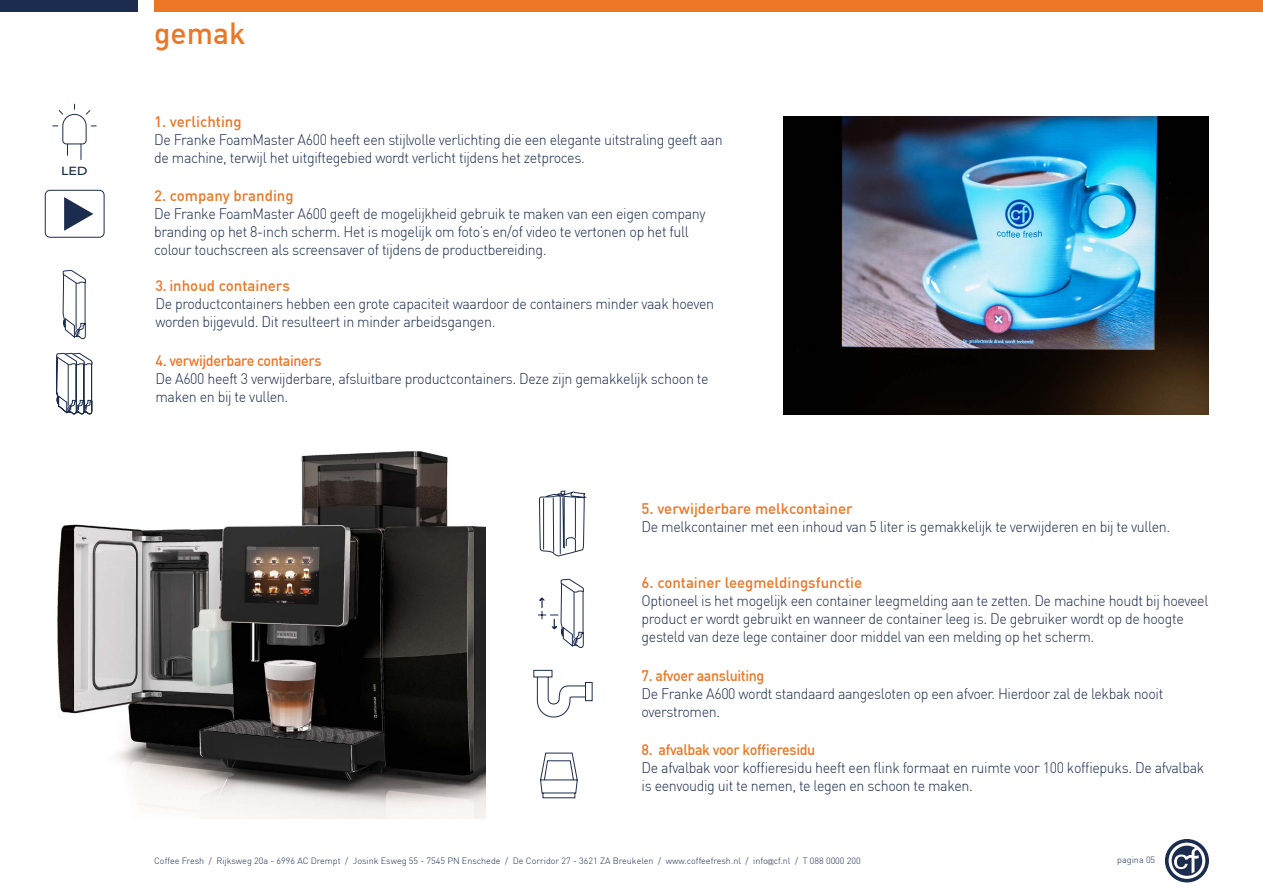
<style>
.page{position:relative;width:1263px;height:893px;background:#fff}
.page>*{position:absolute;margin:0;border:0;box-sizing:border-box;transform-origin:0 0}
.t1{font:500 30px "DIN Pro";color:#ec7624}
.t2{font:300 15px/18px "DIN Pro";letter-spacing:-.025em;color:#1b2c4e;scale:.95 1}
.t3{font:500 15px "DIN Pro";color:#ec7624}
.t4{font:500 15px "DIN Pro";letter-spacing:-.025em;color:#ec7624;scale:.95 1}
.t5{font:500 15px "DIN Pro";color:#ec7624;scale:.95 1}
.t6{font:500 11.7px "Avenir";color:#1b2c4e;scale:1.2 1}
.t7{font:300 9px "DIN Pro";color:#1b2c4e}
.s1{font-family:"Gill Sans";font-size:7.5px}
</style>
<div class="page">
<div style="left:154px;top:0;width:1109px;height:11px;background:#ec7624"></div>
<div style="left:0;top:0;width:138px;height:11px;background:#1b2c4e"></div>
<svg style="left:1165px;top:839px;width:44px;height:43px"></svg>
<img style="left:57px;top:451px;width:429px;height:367px">
<img style="left:783px;top:117px;width:426px;height:297px">
<svg style="left:52px;top:103px;width:45px;height:57px"></svg>
<svg style="left:540px;top:752px;width:38px;height:46px"></svg>
<svg style="left:56px;top:270px;width:37px;height:239px"></svg>
<svg style="left:533px;top:579px;width:60px;height:139px"></svg>
<svg style="left:538px;top:490px;width:48px;height:66px"></svg>
<svg style="left:64px;top:197px;width:29px;height:34px"></svg>
<div style="left:45px;top:190px;width:59px;height:48px;border:1px solid #1b2c4e;border-radius:5px"></div>
<p class="t6" style="left:61px;top:161px;width:24px">LED</p>
<h1 class="t1" style="left:154px;top:14px;width:93px">gemak</h1>
<p class="t3" style="left:154px;top:112px;width:89px">1. verlichting</p>
<p class="t2" style="left:154px;top:131px;width:600px">De Franke FoamMaster A600 heeft een stijlvolle verlichting die een elegante uitstraling geeft aan de machine, terwijl het uitgiftegebied wordt verlicht tijdens het zetproces.</p>
<p class="t3" style="left:154px;top:186px;width:141px">2. company branding</p>
<p class="t2" style="left:154px;top:205px;width:582px">De Franke FoamMaster A600 geeft de mogelijkheid gebruik te maken van een eigen company branding op het 8-inch scherm. Het is mogelijk om foto’s en/of video te vertonen op het full colour touchscreen als screensaver of tijdens de productbereiding.</p>
<p class="t5" style="left:155px;top:276px;width:143px">3. inhoud containers</p>
<p class="t2" style="left:155px;top:294px;width:590px">De productcontainers hebben een grote capaciteit waardoor de containers minder vaak hoeven worden bijgevuld. Dit resulteert in minder arbeidsgangen.</p>
<p class="t4" style="left:155px;top:351px;width:176px">4. verwijderbare containers</p>
<p class="t2" style="left:155px;top:369px;width:584px">De A600 heeft 3 verwijderbare, afsluitbare productcontainers. Deze zijn gemakkelijk schoon te maken en bij te vullen.</p>
<p class="t3" style="left:641px;top:499px;width:213px">5. verwijderbare melkcontainer</p>
<p class="t2" style="left:641px;top:517px;width:558px">De melkcontainer met een inhoud van 5 liter is gemakkelijk te verwijderen en bij te vullen.</p>
<p class="t3" style="left:641px;top:573px;width:222px">6. container leegmeldingsfunctie</p>
<p class="t2" style="left:641px;top:592px;width:598px">Optioneel is het mogelijk een container leegmelding aan te zetten. De machine houdt bij hoeveel product er wordt gebruikt en wanneer de container leeg is. De gebruiker wordt op de hoogte gesteld van deze lege container door middel van een melding op het scherm.</p>
<p class="t4" style="left:641px;top:666px;width:131px">7. afvoer aansluiting</p>
<p class="t2" style="left:641px;top:685px;width:551px">De Franke A600 wordt standaard aangesloten op een afvoer. Hierdoor zal de lekbak nooit overstromen.</p>
<p class="t4" style="left:641px;top:740px;width:184px">8. afvalbak voor koffieresidu</p>
<p class="t2" style="left:641px;top:759px;width:594px">De afvalbak voor koffieresidu heeft een flink formaat en ruimte voor 100 koffiepuks. De afvalbak is eenvoudig uit te nemen, te legen en schoon te maken.</p>
<p class="t7" style="left:154px;top:856px;width:708px">Coffee Fresh / Rijksweg 20a - 6996 AC Drempt / Josink Esweg 55 - 7545 PN Enschede / De Corridor 27 - 3621 ZA Breukelen / www.coffeefresh.nl / info<span class="s1">@</span>cf.nl / T 088 0000 200</p>
<p class="t7" style="left:1117px;top:854px;width:39px">pagina 05</p>
</div>
